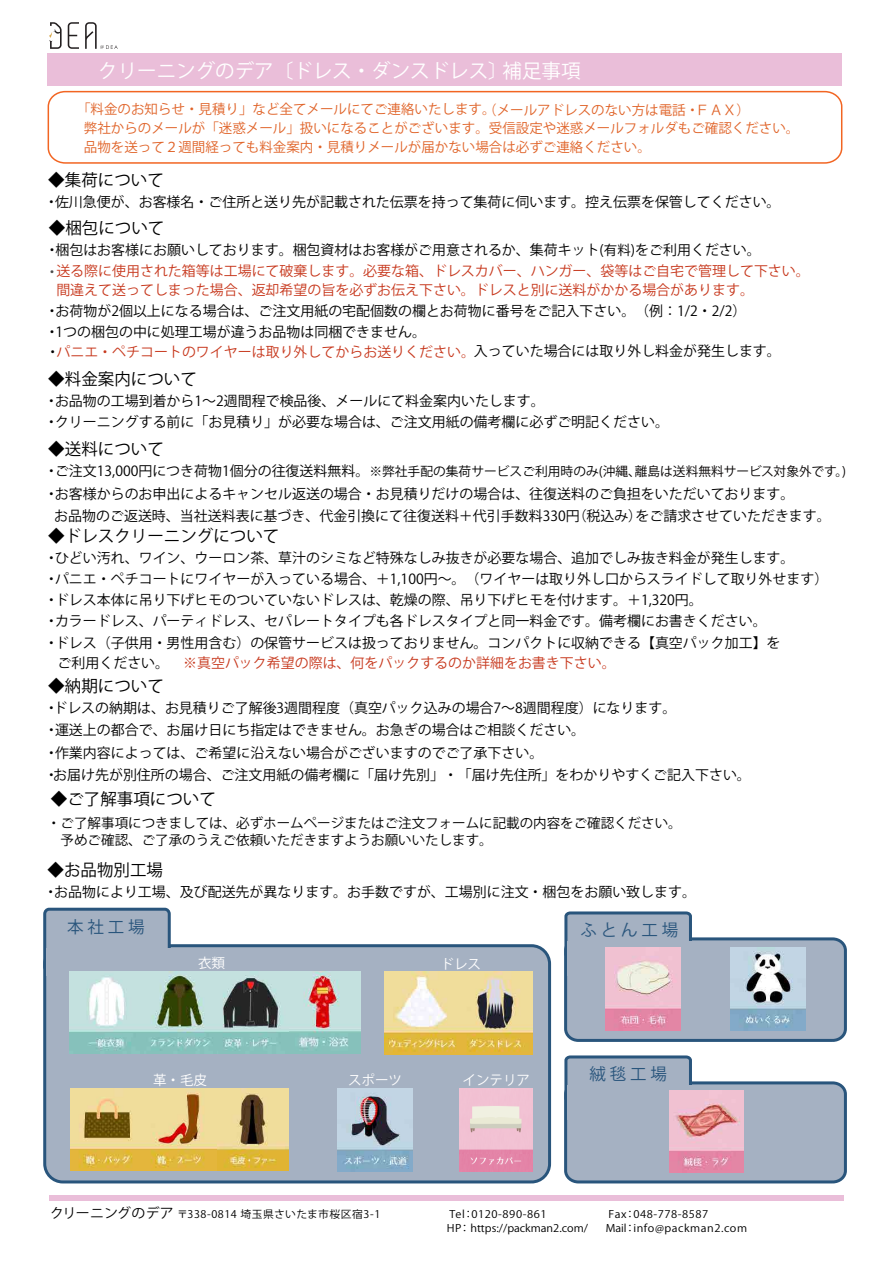
<style>
.page{position:relative;width:893px;height:1263px;background:#fff}
.page>*{position:absolute;margin:0;border:0;box-sizing:border-box;transform-origin:0 0}
.t1{font:19.5px "Koz Go Pr 6 N";color:#fff}
.t2{font:16.5px "Koz Go Pr 6 N";color:#000}
.t3{font:16.5px "Koz Go Pr 6 N";color:#29557c}
.t4{font:13.95px/21px "Koz Go Pr 6 N";color:#000}
.t5{font:13.95px/19.5px "Koz Go Pr 6 N";color:#c7381d}
.t6{font:13.5px/19.2px "Koz Go Pr 6 N";color:#e06328}
.t7{font:13.5px/16.2px "Koz Go Pr 6 N";color:#000}
.t8{font:13.5px "Koz Go Pr 6 N";color:#fff}
.t9{font:10.5px "Koz Go Pr 6 N";letter-spacing:.05em;color:#000;scale:1.06 1}
.t10{font:10.5px "Koz Go Pr 6 N";letter-spacing:.05em;color:#000}
.t11{font:10.5px "Koz Go Pr 6 N";color:#000;scale:1.06 1}
.s1{color:#4c4c4c}
.s2{font-size:13.5px}
.s3{color:#000}
.s4{font-size:12.75px}
.s5{font-size:12.75px;color:#040000}
.s6{color:#c7381d}
</style>
<div class="page">
<svg style="left:47px;top:90px;width:796px;height:74px"></svg>
<div style="left:48px;top:53px;width:794px;height:32px;background:#eabed9"></div>
<svg style="left:68px;top:22px;width:11px;height:27px"></svg>
<svg style="left:85px;top:22px;width:33px;height:27px"></svg>
<svg style="left:49px;top:22px;width:13px;height:27px"></svg>
<div style="left:49px;top:1195px;width:794px;height:6px;background:#eabed9"></div>
<div style="left:43px;top:944px;width:508px;height:239px;background:#a5b1c2;border:3px solid #29557c;border-radius:18px"></div>
<div style="left:43px;top:908px;width:128px;height:65px;background:#a5b1c2;border:3px solid #29557c;border-radius:5px"></div>
<svg style="left:564px;top:1055px;width:283px;height:129px"></svg>
<img style="left:338px;top:1089px;width:74px;height:83px">
<img style="left:71px;top:1089px;width:218px;height:81px">
<img style="left:384px;top:972px;width:149px;height:83px">
<img style="left:459px;top:1089px;width:74px;height:82px">
<div style="left:567px;top:1085px;width:155px;height:34px;background:#a5b1c2"></div>
<img style="left:669px;top:1090px;width:75px;height:83px">
<div style="left:564px;top:937px;width:283px;height:105px;background:#a5b1c2;border:3px solid #29557c;border-radius:12px"></div>
<svg style="left:564px;top:911px;width:129px;height:49px;background:#95a5b9"></svg>
<div style="left:567px;top:941px;width:155px;height:34px;background:#a5b1c2"></div>
<img style="left:606px;top:948px;width:74px;height:83px">
<img style="left:731px;top:948px;width:74px;height:83px">
<div style="left:46px;top:948px;width:141px;height:27px;background:#a5b1c2"></div>
<img style="left:288px;top:972px;width:72px;height:82px">
<img style="left:70px;top:972px;width:218px;height:82px">
<h1 class="t1" style="left:98px;top:59px;width:484px">クリーニングのデア〔ドレス・ダンスドレス〕補足事項</h1>
<p class="t6" style="left:84px;top:99px;width:717px;text-indent:-7px">「料金のお知らせ・見積り」など全てメールにてご連絡いたします。（メールアドレスのない方は電話・ＦＡＸ）<br>弊社からのメールが「迷惑メール」扱いになることがございます。受信設定や迷惑メールフォルダもご確認ください。品物を送って２週間経っても料金案内・見積りメールが届かない場合は必ずご連絡ください。</p>
<p class="t2" style="left:48px;top:171px;width:117px">◆集荷について</p>
<p class="t4" style="left:45px;top:192px;width:737px">・佐川急便が、お客様名・ご住所と送り先が記載された伝票を持って集荷に伺います。控え伝票を保管してください。</p>
<p class="t2" style="left:49px;top:218px;width:117px">◆梱包について</p>
<p class="t5" style="left:56px;top:261px;width:755px;text-indent:-11px"><span class="s1">・</span>送る際に使用された箱等は工場にて破棄します。必要な箱、ドレスカバー、ハンガー、袋等はご自宅で管理して下さい。間違えて送ってしまった場合、返却希望の旨を必ずお伝え下さい。ドレスと別に送料がかかる場合があります。</p>
<p class="t4" style="left:45px;top:301px;width:703px">・お荷物が2個以上になる場合は、ご注文用紙の宅配個数の欄とお荷物に番号をご記入下さい。（例：1/2・2/2）</p>
<p class="t4" style="left:45px;top:239px;width:717px">・梱包はお客様にお願いしております。梱包資材はお客様がご用意されるか、集荷キット(<span class="s2">有料</span>)をご利用ください。</p>
<p class="t4" style="left:45px;top:322px;width:382px">・1つの梱包の中に処理工場が違うお品物は同梱できません。</p>
<p class="t5" style="left:46px;top:342px;width:736px"><span class="s3">・</span>パニエ・ペチコートのワイヤーは取り外してからお送りください。<span class="s3">入っていた場合には取り外し料金が発生します。</span></p>
<p class="t2" style="left:48px;top:370px;width:150px">◆料金案内について</p>
<p class="t4" style="left:45px;top:391px;width:502px">・お品物の工場到着から1～2週間程で検品後、メールにて料金案内いたします。</p>
<p class="t2" style="left:48px;top:440px;width:117px">◆送料について</p>
<p class="t4" style="left:45px;top:460px;width:805px;line-height:22.5px">・ご注文13,000円につき荷物1個分の往復送料無料。<span class="s4">※弊社手配の集荷サービスご利用時のみ</span><span class="s5">(沖縄、離島は送料無料サービス対象外です。)</span>・お客様からのお申出によるキャンセル返送の場合・お見積りだけの場合は、往復送料のご負担をいただいております。</p>
<p class="t4" style="left:54px;top:506px;width:778px">お品物のご返送時、当社送料表に基づき、代金引換にて往復送料＋代引手数料330円（税込み）をご請求させていただきます。</p>
<p class="t4" style="left:45px;top:412px;width:626px">・クリーニングする前に「お見積り」が必要な場合は、ご注文用紙の備考欄に必ずご明記ください。</p>
<p class="t2" style="left:48px;top:527px;width:232px">◆ドレスクリーニングについて</p>
<p class="t4" style="left:45px;top:548px;width:785px">・ひどい汚れ、ワイン、ウーロン茶、草汁のシミなど特殊なしみ抜きが必要な場合、追加でしみ抜き料金が発生します。<br>・パニエ・ペチコートにワイヤーが入っている場合、＋1,100円～。（ワイヤーは取り外し口からスライドして取り外せます）・ドレス本体に吊り下げヒモのついていないドレスは、乾燥の際、吊り下げヒモを付けます。＋1,320円。<br>・カラードレス、パーティドレス、セパレートタイプも各ドレスタイプと同一料金です。備考欄にお書きください。</p>
<p class="t4" style="left:58px;top:634px;width:724px;line-height:19.5px;text-indent:-13px">・ドレス（子供用・男性用含む）の保管サービスは扱っておりません。コンパクトに収納できる【真空パック加工】をご利用ください。 <span class="s6">※真空パック希望の際は、何をパックするのか詳細をお書き下さい。</span></p>
<p class="t2" style="left:48px;top:676px;width:117px">◆納期について</p>
<p class="t4" style="left:45px;top:697px;width:633px">・ドレスの納期は、お見積りご了解後3週間程度（真空パック込みの場合7～8週間程度）になります。</p>
<p class="t4" style="left:45px;top:719px;width:542px;line-height:22.5px">・運送上の都合で、お届け日にち指定はできません。お急ぎの場合はご相談ください。・作業内容によっては、ご希望に沿えない場合がございますのでご了承下さい。</p>
<p class="t4" style="left:44px;top:765px;width:708px">・お届け先が別住所の場合、ご注文用紙の備考欄に「届け先別」・「届け先住所」をわかりやすくご記入下さい。</p>
<p class="t2" style="left:51px;top:790px;width:166px">◆ご了解事項について</p>
<p class="t7" style="left:47px;top:816px;width:636px">・ご了解事項につきましては、必ずホームページまたはご注文フォームに記載の内容をご確認ください。　予めご確認、ご了承のうえご依頼いただきますようお願いいたします。</p>
<p class="t2" style="left:48px;top:861px;width:117px">◆お品物別工場</p>
<p class="t4" style="left:44px;top:882px;width:654px">・お品物により工場、及び配送先が異なります。お手数ですが、工場別に注文・梱包をお願い致します。</p>
<p class="t3" style="left:67px;top:917px;width:79px">本 社 工 場</p>
<p class="t8" style="left:198px;top:956px;width:28px">衣類</p>
<p class="t8" style="left:441px;top:957px;width:42px">ドレス</p>
<p class="t3" style="left:580px;top:920px;width:99px">ふ と ん 工 場</p>
<p class="t8" style="left:153px;top:1073px;width:56px">革・毛皮</p>
<p class="t8" style="left:348px;top:1073px;width:55px">スポーツ</p>
<p class="t8" style="left:463px;top:1072px;width:69px">インテリア</p>
<p class="t3" style="left:589px;top:1064px;width:79px">絨 毯 工 場</p>
<p class="t10" style="left:50px;top:1209px;width:332px"><span class="s2">クリーニングのデア</span>〒338-0814 埼玉県さいたま市桜区宿3-1</p>
<p class="t9" style="left:449px;top:1209px;width:93px">Tel：0120-890-861</p>
<p class="t9" style="left:608px;top:1209px;width:96px">Fax：048-778-8587</p>
<p class="t11" style="left:447px;top:1222px;width:135px">HP：https://packman2.com/</p>
<p class="t9" style="left:606px;top:1222px;width:135px">Mail：info@packman2.com</p>
</div>
